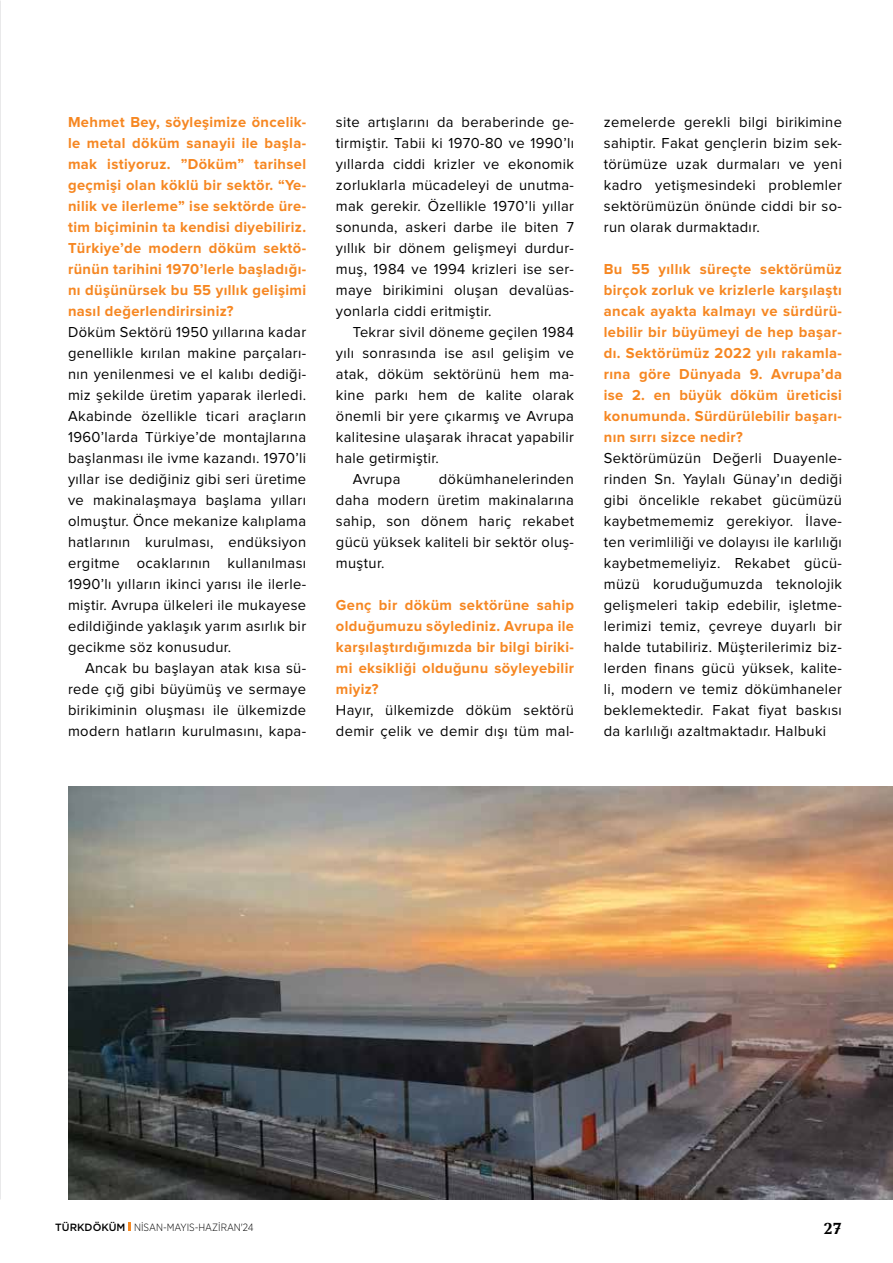
<style>
.page{position:relative;width:893px;height:1263px;background:#fff}
.page>*{position:absolute;margin:0;border:0;box-sizing:border-box;transform-origin:0 0}
.t1{font:700 16.5px "Candida Std";color:#000}
.t2{font:15px/21px "Proxima Nova";letter-spacing:.025em;color:#000;text-align:justify}
.t3{font:700 15px/21px "Proxima Nova";letter-spacing:.025em;color:#f68722;text-align:justify}
.t4{font:300 10.5px "Gotham Narrow";color:#000}
.s1{font-family:"Gotham";font-weight:500}
</style>
<div class="page">
<svg style="left:129px;top:1222px;width:2px;height:9px"></svg>
<img style="left:0;top:0;width:1px;height:1199px">
<img style="left:68px;top:787px;width:825px;height:412px">
<p class="t3" style="left:68px;top:113px;width:240px">Mehmet Bey, söyleşimize öncelik&shy;le metal döküm sanayii ile başla&shy;mak istiyoruz. ”Döküm” tarihsel geçmişi olan köklü bir sektör. “Ye&shy;nilik ve ilerleme” ise sektörde üre&shy;tim biçiminin ta kendisi diyebiliriz.<br>Türkiye’de modern döküm sektö&shy;rünün tarihini 1970’lerle başladığı&shy;nı düşünürsek bu 55 yıllık gelişimi nasıl değerlendirirsiniz?</p>
<p class="t2" style="left:68px;top:323px;width:240px">Döküm Sektörü 1950 yıllarına kadar genellikle kırılan makine parçaları&shy;nın yenilenmesi ve el kalıbı dediği&shy;miz şekilde üretim yaparak ilerledi.<br>Akabinde özellikle ticari araçların 1960’larda Türkiye’de montajlarına başlanması ile ivme kazandı. 1970’li yıllar ise dediğiniz gibi seri üretime ve makinalaşmaya başlama yılları olmuştur. Önce mekanize kalıplama hatlarının kurulması, endüksiyon ergitme ocaklarının kullanılması 1990’lı yılların ikinci yarısı ile ilerle&shy;miştir. Avrupa ülkeleri ile mukayese edildiğinde yaklaşık yarım asırlık bir gecikme söz konusudur.</p>
<p class="t2" style="left:68px;top:659px;width:240px;text-indent:17px">Ancak bu başlayan atak kısa sü&shy;rede çığ gibi büyümüş ve sermaye birikiminin oluşması ile ülkemizde modern hatların kurulmasını, kapa-</p>
<p class="t2" style="left:336px;top:113px;width:240px">site artışlarını da beraberinde ge&shy;tirmiştir. Tabii ki 1970-80 ve 1990’lı yıllarda ciddi krizler ve ekonomik zorluklarla mücadeleyi de unutma&shy;mak gerekir. Özellikle 1970’li yıllar sonunda, askeri darbe ile biten 7 yıllık bir dönem gelişmeyi durdur&shy;muş, 1984 ve 1994 krizleri ise ser&shy;maye birikimini oluşan devalüas&shy;yonlarla ciddi eritmiştir.</p>
<p class="t2" style="left:353px;top:323px;width:223px">Tekrar sivil döneme geçilen 1984</p>
<p class="t2" style="left:336px;top:344px;width:240px">yılı sonrasında ise asıl gelişim ve</p>
<p class="t2" style="left:336px;top:365px;width:240px">atak, döküm sektörünü hem ma-</p>
<p class="t2" style="left:336px;top:386px;width:240px">kine parkı hem de kalite olarak</p>
<p class="t2" style="left:336px;top:407px;width:240px">önemli bir yere çıkarmış ve Avrupa</p>
<p class="t2" style="left:336px;top:428px;width:240px">kalitesine ulaşarak ihracat yapabilir</p>
<p class="t2" style="left:336px;top:449px;width:105px">hale getirmiştir.</p>
<p class="t2" style="left:353px;top:470px;width:49px">Avrupa</p>
<p class="t2" style="left:336px;top:470px;width:240px;text-indent:103px">dökümhanelerinden daha modern üretim makinalarına sahip, son dönem hariç rekabet gücü yüksek kaliteli bir sektör oluş&shy;muştur.</p>
<p class="t3" style="left:336px;top:596px;width:240px">Genç bir döküm sektörüne sahip olduğumuzu söylediniz. Avrupa ile karşılaştırdığımızda bir bilgi biriki&shy;mi eksikliği olduğunu söyleyebilir miyiz?</p>
<p class="t2" style="left:336px;top:701px;width:240px">Hayır, ülkemizde döküm sektörü demir çelik ve demir dışı tüm mal-</p>
<p class="t2" style="left:604px;top:113px;width:240px">zemelerde gerekli bilgi birikimine sahiptir. Fakat gençlerin bizim sek&shy;törümüze uzak durmaları ve yeni kadro yetişmesindeki problemler sektörümüzün önünde ciddi bir so&shy;run olarak durmaktadır.</p>
<p class="t3" style="left:604px;top:260px;width:240px">Bu 55 yıllık süreçte sektörümüz birçok zorluk ve krizlerle karşılaştı ancak ayakta kalmayı ve sürdürü&shy;lebilir bir büyümeyi de hep başar&shy;dı. Sektörümüz 2022 yılı rakamla&shy;rına göre Dünyada 9. Avrupa’da ise 2. en büyük döküm üreticisi konumunda. Sürdürülebilir başarı&shy;nın sırrı sizce nedir?</p>
<p class="t2" style="left:604px;top:449px;width:240px">Sektörümüzün Değerli Duayenle&shy;rinden Sn. Yaylalı Günay’ın dediği gibi öncelikle rekabet gücümüzü kaybetmememiz gerekiyor. İlave&shy;ten verimliliği ve dolayısı ile karlılığı kaybetmemeliyiz. Rekabet gücü&shy;müzü koruduğumuzda teknolojik gelişmeleri takip edebilir, işletme&shy;lerimizi temiz, çevreye duyarlı bir halde tutabiliriz. Müşterilerimiz biz&shy;lerden finans gücü yüksek, kalite&shy;li, modern ve temiz dökümhaneler beklemektedir. Fakat fiyat baskısı da karlılığı azaltmaktadır. Halbuki</p>
<p class="t4" style="left:55px;top:1221px;width:200px"><span class="s1">TÜRKDÖKÜM</span> NİSAN-MAYIS-HAZİRAN'24</p>
<p class="t1" style="left:824px;top:1219px;width:20px">27</p>
</div>
